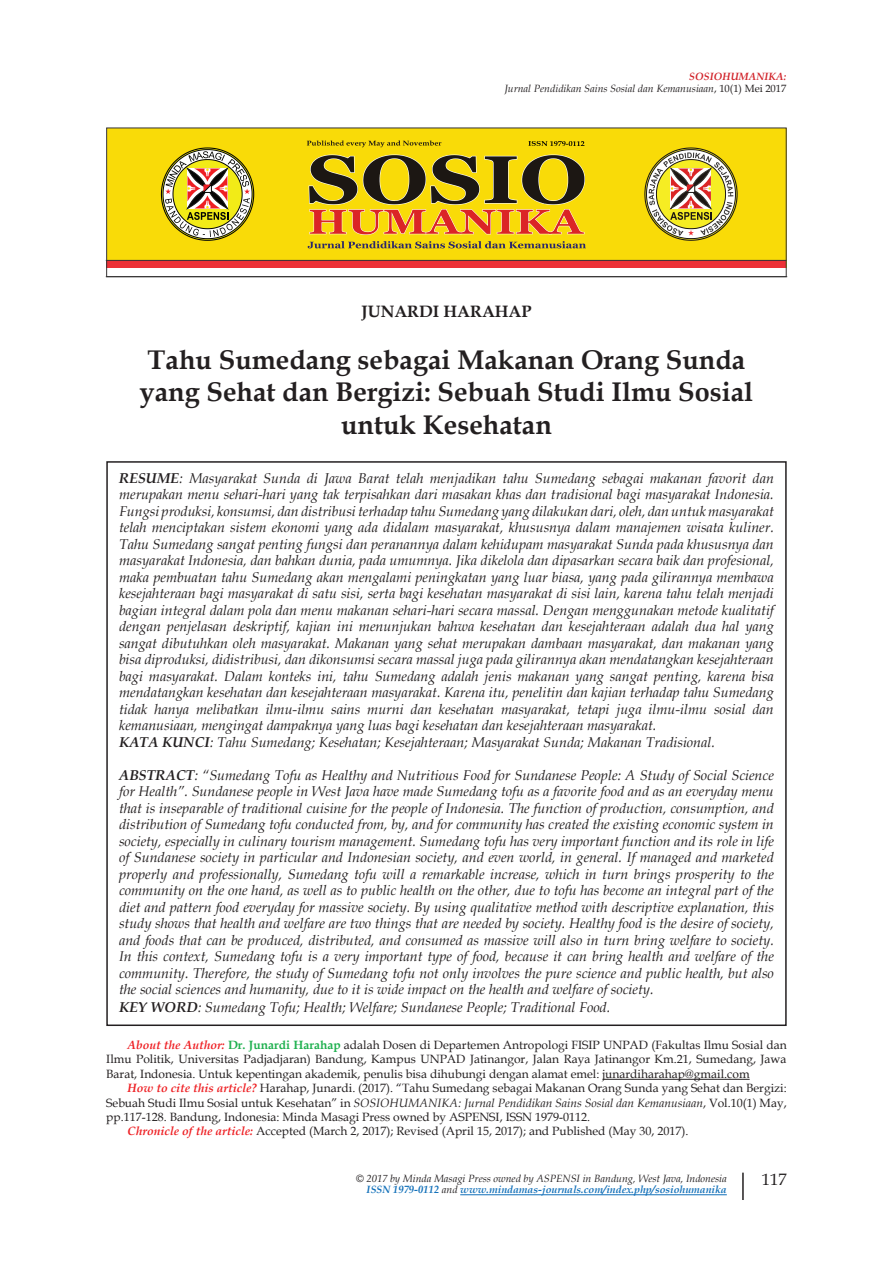
<style>
.page{position:relative;width:893px;height:1263px;background:#fff}
.page>*{position:absolute;margin:0;border:0;box-sizing:border-box;transform-origin:0 0}
.t1{font:700 27px/32.4px "Book Antiqua";color:#231f20;text-align:center}
.t2{font:700 16.5px "Book Antiqua";color:#231f20}
.t3{font:16.5px "Book Antiqua";color:#231f20}
.t4{font:italic 14.25px/16.5px "Book Antiqua";color:#231f20}
.t5{font:12px/14.4px "Book Antiqua";color:#231f20;text-align:justify}
.t6{font:italic 12px "Book Antiqua";color:#231f20}
.t7{font:italic 10.5px/12.6px "Book Antiqua";color:#231f20;text-align:right}
.t8{font:italic 700 10.5px "Book Antiqua";color:#1270b9}
.s1{font-weight:700;color:#d1232a}
.s2{font-style:normal}
.s3{font-weight:700}
.s4{font-weight:700;font-style:italic;color:#ee1f23}
.s5{font-weight:700;color:#1fb04f}
.s6{font-weight:400;color:#231f20}
</style>
<div class="page">
<hr style="left:742px;top:1172px;width:2px;height:28px;background:#231f20">
<hr style="left:460px;top:1194px;width:267px;height:1px;background:#1270b9">
<div style="left:107px;top:128px;width:679px;height:149px;background:#f9db08"></div>
<div style="left:106px;top:260px;width:680px;height:9px;background:#ed3036"></div>
<div style="left:106px;top:268px;width:681px;height:9px;background:#fff"></div>
<svg style="left:308px;top:241px;width:278px;height:7px"></svg>
<svg style="left:528px;top:141px;width:56px;height:5px"></svg>
<svg style="left:308px;top:154px;width:277px;height:81px"></svg>
<svg style="left:307px;top:140px;width:134px;height:7px"></svg>
<svg style="left:160px;top:147px;width:95px;height:94px"></svg>
<div style="left:106px;top:128px;width:681px;height:149px;border:1px solid #363434"></div>
<hr style="left:106px;top:260px;width:680px;height:1px;background:#363434">
<svg style="left:644px;top:147px;width:94px;height:94px"></svg>
<hr style="left:602px;top:1079px;width:148px;height:1px;background:#231f20">
<p class="t7" style="left:504px;top:70px;width:283px"><span class="s1">SOSIOHUMANIKA:<br></span>Jurnal Pendidikan Sains Sosial dan Kemanusiaan<span class="s2">, 10(1) Mei 2017</span></p>
<p class="t2" style="left:361px;top:300px;width:172px">JUNARDI HARAHAP</p>
<h1 class="t1" style="left:140px;top:343px;width:615px">Tahu Sumedang sebagai Makanan Orang Sunda yang Sehat dan Bergizi: Sebuah Studi Ilmu Sosial untuk Kesehatan</h1>
<p class="t4" style="left:119px;top:469px;width:656px"><span class="s3">RESUME</span>: Masyarakat Sunda di Jawa Barat telah menjadikan tahu Sumedang sebagai makanan favorit dan merupakan menu sehari-hari yang tak terpisahkan dari masakan khas dan tradisional bagi masyarakat Indonesia.<br>Fungsi produksi, konsumsi, dan distribusi terhadap tahu Sumedang yang dilakukan dari, oleh, dan untuk masyarakat telah menciptakan sistem ekonomi yang ada didalam masyarakat, khususnya dalam manajemen wisata kuliner.<br>Tahu Sumedang sangat penting fungsi dan peranannya dalam kehidupam masyarakat Sunda pada khususnya dan masyarakat Indonesia, dan bahkan dunia, pada umumnya. Jika dikelola dan dipasarkan secara baik dan profesional, maka pembuatan tahu Sumedang akan mengalami peningkatan yang luar biasa, yang pada gilirannya membawa kesejahteraan bagi masyarakat di satu sisi, serta bagi kesehatan masyarakat di sisi lain, karena tahu telah menjadi bagian integral dalam pola dan menu makanan sehari-hari secara massal. Dengan menggunakan metode kualitatif dengan penjelasan deskriptif, kajian ini menunjukan bahwa kesehatan dan kesejahteraan adalah dua hal yang sangat dibutuhkan oleh masyarakat. Makanan yang sehat merupakan dambaan masyarakat, dan makanan yang bisa diproduksi, didistribusi, dan dikonsumsi secara massal juga pada gilirannya akan mendatangkan kesejahteraan bagi masyarakat. Dalam konteks ini, tahu Sumedang adalah jenis makanan yang sangat penting, karena bisa mendatangkan kesehatan dan kesejahteraan masyarakat. Karena itu, penelitin dan kajian terhadap tahu Sumedang tidak hanya melibatkan ilmu-ilmu sains murni dan kesehatan masyarakat, tetapi juga ilmu-ilmu sosial dan kemanusiaan, mengingat dampaknya yang luas bagi kesehatan dan kesejahteraan masyarakat.<br><span class="s3">KATA KUNCI</span>: Tahu Sumedang; Kesehatan; Kesejahteraan; Masyarakat Sunda; Makanan Tradisional.</p>
<p class="t4" style="left:119px;top:766px;width:656px;text-align:justify"><span class="s3">ABSTRACT</span>: “Sumedang Tofu as Healthy and Nutritious Food for Sundanese People: A Study of Social Science for Health”. Sundanese people in West Java have made Sumedang tofu as a favorite food and as an everyday menu that is inseparable of traditional cuisine for the people of Indonesia. The function of production, consumption, and distribution of Sumedang tofu conducted from, by, and for community has created the existing economic system in society, especially in culinary tourism management. Sumedang tofu has very important function and its role in life of Sundanese society in particular and Indonesian society, and even world, in general. If managed and marketed properly and professionally, Sumedang tofu will a remarkable increase, which in turn brings prosperity to the community on the one hand, as well as to public health on the other, due to tofu has become an integral part of the diet and pattern food everyday for massive society. By using qualitative method with descriptive explanation, this study shows that health and welfare are two things that are needed by society. Healthy food is the desire of society, and foods that can be produced, distributed, and consumed as massive will also in turn bring welfare to society.<br>In this context, Sumedang tofu is a very important type of food, because it can bring health and welfare of the community. Therefore, the study of Sumedang tofu not only involves the pure science and public health, but also the social sciences and humanity, due to it is wide impact on the health and welfare of society.</p>
<p class="t4" style="left:119px;top:999px;width:493px"><span class="s3">KEY WORD</span>: Sumedang Tofu; Health; Welfare; Sundanese People; Traditional Food.</p>
<p class="t5" style="left:106px;top:1037px;width:682px;text-indent:21px"><span class="s4">About the Author:</span> <span class="s5">Dr. Junardi Harahap</span> adalah Dosen di Departemen Antropologi FISIP UNPAD (Fakultas Ilmu Sosial dan Ilmu Politik, Universitas Padjadjaran) Bandung, Kampus UNPAD Jatinangor, Jalan Raya Jatinangor Km.21, Sumedang, Jawa Barat, Indonesia. Untuk kepentingan akademik, penulis bisa dihubungi dengan alamat emel: junardiharahap@gmail.com</p>
<p class="t5" style="left:128px;top:1080px;width:661px"><span class="s4">How to cite this article?</span> Harahap, Junardi. (2017). “Tahu Sumedang sebagai Makanan Orang Sunda yang Sehat dan Bergizi:</p>
<p class="t6" style="left:106px;top:1094px;width:682px"><span class="s2">Sebuah Studi Ilmu Sosial untuk Kesehatan” in</span> SOSIOHUMANIKA: Jurnal Pendidikan Sains Sosial dan Kemanusiaan<span class="s2">, Vol.10(1) May,</span></p>
<p class="t5" style="left:106px;top:1109px;width:485px">pp.117-128. Bandung, Indonesia: Minda Masagi Press owned by ASPENSI, ISSN 1979-0112.</p>
<p class="t5" style="left:128px;top:1124px;width:562px"><span class="s4">Chronicle of the article:</span> Accepted (March 2, 2017); Revised (April 15, 2017); and Published (May 30, 2017).</p>
<p class="t7" style="left:356px;top:1172px;width:372px">© 2017 by Minda Masagi Press owned by ASPENSI in Bandung, West Java, Indonesia</p>
<p class="t3" style="left:762px;top:1167px;width:26px">117</p>
<p class="t8" style="left:367px;top:1182px;width:362px">ISSN 1979-0112 <span class="s6">and</span> www.mindamas-journals.com/index.php/sosiohumanika</p>
</div>
